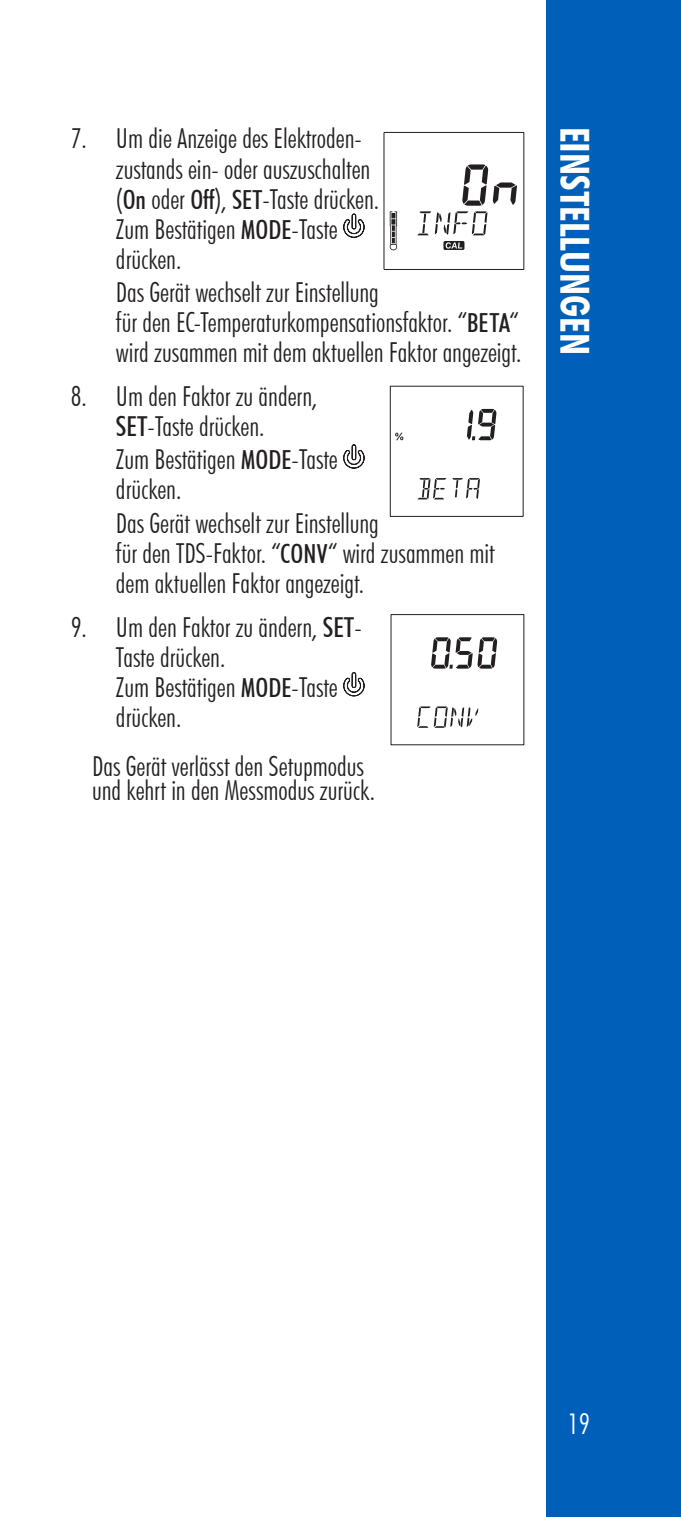
<style>
.page{position:relative;width:681px;height:1517px;background:#fff}
.page>*{position:absolute;margin:0;border:0;box-sizing:border-box;transform-origin:0 0}
.t1{font:700 condensed 40px "Futura BT";color:#fff}
.t2{font:300 condensed 28.5px "Futura BT";color:#fff}
.t3{font:300 condensed 27.5px/30px "Futura BT";color:#231f20}
.s1{font-weight:500;font-size:26.25px}
.s2{font-weight:500}
</style>
<div class="page">
<div style="left:546px;top:0;width:134px;height:1517px;background:#005fb9"></div>
<svg style="left:343px;top:213px;width:21px;height:25px"></svg>
<svg style="left:343px;top:444px;width:21px;height:25px"></svg>
<svg style="left:343px;top:672px;width:21px;height:24px"></svg>
<hr style="left:383px;top:132px;width:1px;height:137px;background:#231f20">
<hr style="left:384px;top:132px;width:139px;height:1px;background:#231f20">
<hr style="left:523px;top:132px;width:1px;height:137px;background:#231f20">
<hr style="left:384px;top:269px;width:139px;height:1px;background:#231f20">
<svg style="left:417px;top:164px;width:100px;height:71px"></svg>
<svg style="left:389px;top:211px;width:8px;height:39px"></svg>
<div style="left:443px;top:241px;width:21px;height:9px;background:#231f20;border-radius:2px"></div>
<svg style="left:445px;top:242px;width:17px;height:7px"></svg>
<svg style="left:467px;top:409px;width:29px;height:31px"></svg>
<svg style="left:395px;top:433px;width:8px;height:7px"></svg>
<svg style="left:452px;top:478px;width:27px;height:21px"></svg>
<svg style="left:417px;top:478px;width:29px;height:21px"></svg>
<svg style="left:431px;top:637px;width:66px;height:31px"></svg>
<svg style="left:417px;top:706px;width:61px;height:22px"></svg>
<p class="t3" style="left:116px;top:123px;width:265px;text-indent:-45px">7. Um die Anzeige des Elektroden&shy;zustands ein- oder auszuschalten (<span class="s1">On</span> oder <span class="s1">Off</span>), <span class="s1">SET</span>-Taste drücken.<br>Zum Bestätigen <span class="s1">MODE</span>-Taste drücken.</p>
<p class="t3" style="left:116px;top:277px;width:407px">Das Gerät wechselt zur Einstellung<br>für den EC-Temperaturkompensationsfaktor. “<span class="s1">BETA</span>“ wird zusammen mit dem aktuellen Faktor angezeigt.</p>
<p class="t3" style="left:71px;top:381px;width:248px;text-align:center">8. Um den Faktor zu ändern,<br><span class="s2">SET</span>-Taste drücken.</p>
<p class="t3" style="left:116px;top:444px;width:223px">Zum Bestätigen <span class="s1">MODE</span>-Taste drücken.</p>
<p class="t3" style="left:116px;top:508px;width:380px">Das Gerät wechselt zur Einstellung<br>für den TDS-Faktor. “<span class="s1">CONV</span>“ wird zusammen mit dem aktuellen Faktor angezeigt.</p>
<p class="t3" style="left:116px;top:612px;width:247px;text-indent:-45px">9. Um den Faktor zu ändern, <span class="s2">SET</span>-<br>Taste drücken.<br>Zum Bestätigen <span class="s1">MODE</span>-Taste drücken.</p>
<p class="t3" style="left:92px;top:754px;width:284px;line-height:24px">Das Gerät verlässt den Setupmodus und kehrt in den Messmodus zurück.</p>
<h1 class="t1" style="left:598px;top:127px;width:230px;rotate:90deg">EINSTELLUNGEN</h1>
<p class="t2" style="left:567px;top:1406px;width:24px">19</p>
</div>
